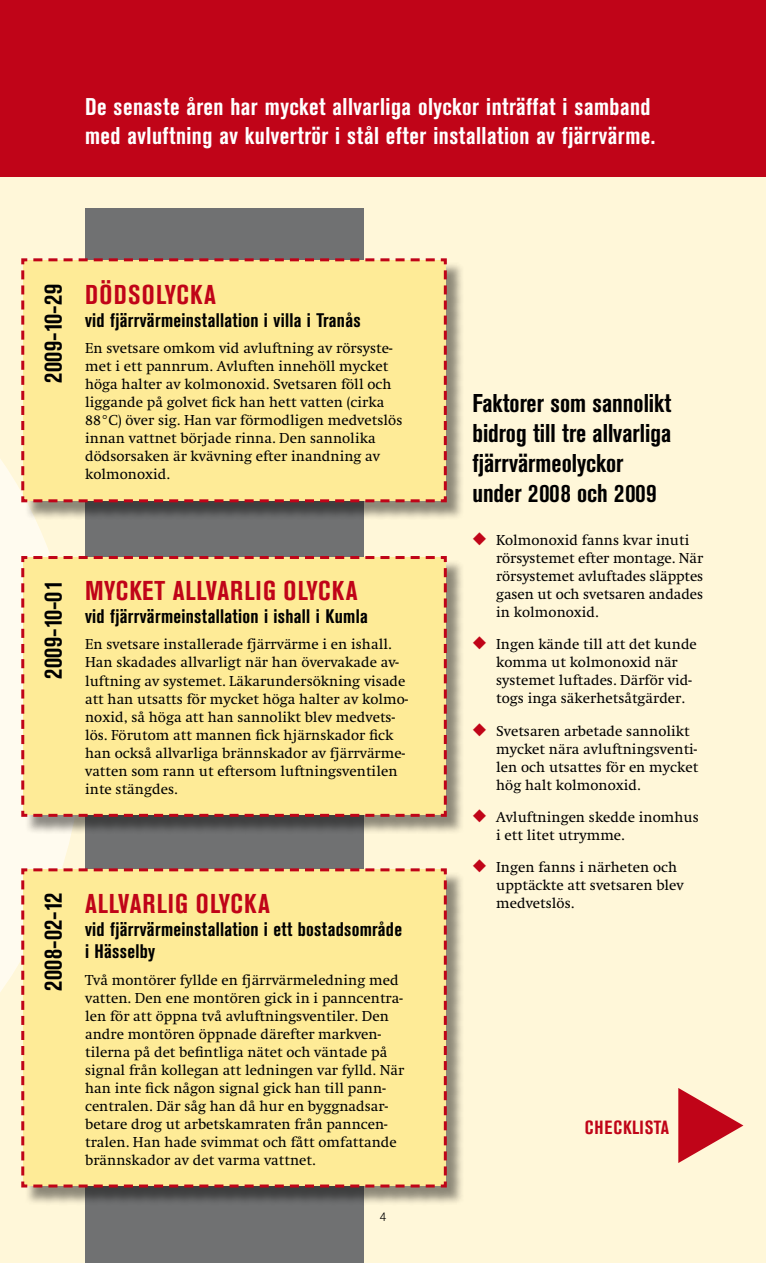
<style>
.page{position:relative;width:766px;height:1263px;background:#fff}
.page>*{position:absolute;margin:0;border:0;box-sizing:border-box;transform-origin:0 0}
.t1{font:700 condensed 27px "Akzidenz Grotesk BE";letter-spacing:.11em;color:#c00418}
.t2{font:700 condensed 27px "Akzidenz Grotesk BE";letter-spacing:.08em;color:#c00418}
.t3{font:700 condensed 25.5px/30px "Akzidenz Grotesk BE";color:#000}
.t4{font:700 condensed 24px/28.8px "Akzidenz Grotesk BE";letter-spacing:.02em;color:#fff}
.t5{font:700 condensed 19.5px/22.5px "Akzidenz Grotesk BE";letter-spacing:.015em;color:#000}
.t6{font:700 condensed 18.9px "Akzidenz Grotesk BE";color:#c00418}
.t7{font:15px/18px "Swift";color:#000}
.t8{font:300 12px "Akzidenz Grotesk BE";color:#000}
.s1{color:#c00418}
</style>
<div class="page">
<div style="left:0;top:157px;width:765px;height:1106px;background:#fff7d9"></div>
<div style="left:0;top:0;width:765px;height:177px;background:#c00418"></div>
<div style="left:85px;top:208px;width:278px;height:1055px;background:#707172"></div>
<div style="left:23px;top:261px;width:442px;height:260px;background:#000;opacity:.45"></div>
<div style="left:21px;top:257px;width:427px;height:247px;background:#feeb97"></div>
<div style="left:23px;top:558px;width:442px;height:277px;background:#000;opacity:.45"></div>
<div style="left:21px;top:554px;width:427px;height:264px;background:#feeb97"></div>
<div style="left:23px;top:871px;width:442px;height:335px;background:#000;opacity:.45"></div>
<div style="left:21px;top:867px;width:427px;height:322px;background:#feeb97"></div>
<h3 class="t4" style="left:85px;top:92px;width:571px">De senaste åren har mycket allvarliga olyckor inträffat i samband med avluftning av kulvertrör i stål efter installation av fjärrvärme.</h3>
<h2 class="t3" style="left:38px;top:383px;width:101px;rotate:-90deg">2009-10-29</h2>
<h1 class="t1" style="left:85px;top:279px;width:131px">Dödsolycka</h1>
<h3 class="t5" style="left:85px;top:309px;width:277px">vid fjärrvärmeinstallation i villa i Tranås</h3>
<p class="t7" style="left:85px;top:340px;width:319px">En svetsare omkom vid avluftning av rörsyste&shy;met i ett pannrum. Avluften innehöll mycket höga halter av kolmonoxid. Svetsaren föll och liggande på golvet fick han hett vatten (cirka 88°C) över sig. Han var förmodligen medvetslös innan vattnet började rinna. Den sannolika dödsorsaken är kvävning efter inandning av kolmonoxid.</p>
<h2 class="t3" style="left:472px;top:388px;width:200px">Faktorer som sannolikt bidrog till tre allvarliga fjärrvärmeolyckor under 2008 och 2009</h2>
<h2 class="t3" style="left:38px;top:679px;width:101px;rotate:-90deg">2009-10-01</h2>
<h1 class="t2" style="left:85px;top:576px;width:273px">Mycket allvar lig olycka</h1>
<h3 class="t5" style="left:85px;top:605px;width:284px">vid fjärrvärmeinstallation i ishall i Kumla</h3>
<p class="t7" style="left:85px;top:636px;width:324px">En svetsare installerade fjärrvärme i en ishall.<br>Han skadades allvarligt när han övervakade av&shy;luftning av systemet. Läkarundersökning visade att han utsatts för mycket höga halter av kolmo&shy;noxid, så höga att han sannolikt blev medvets&shy;lös. Förutom att mannen fick hjärnskador fick han också allvarliga brännskador av fjärrvärme&shy;vatten som rann ut eftersom luftningsventilen inte stängdes.</p>
<h2 class="t3" style="left:38px;top:991px;width:100px;rotate:-90deg">2008-02-12</h2>
<h1 class="t1" style="left:85px;top:888px;width:185px">Allvarlig olycka</h1>
<h3 class="t5" style="left:85px;top:918px;width:318px">vid fjärrvärmeinstallation i ett bostadsområde i Hässelby</h3>
<p class="t7" style="left:85px;top:971px;width:320px">Två montörer fyllde en fjärrvärmeledning med vatten. Den ene montören gick in i panncentra&shy;len för att öppna två avluftningsventiler. Den andre montören öppnade därefter markven&shy;tilerna på det befintliga nätet och väntade på signal från kollegan att ledningen var fylld. När han inte fick någon signal gick han till pann&shy;centralen. Där såg han då hur en byggnadsar&shy;betare drog ut arbetskamraten från panncen&shy;tralen. Han hade svimmat och fått omfattande brännskador av det varma vattnet.</p>
<p class="t7" style="left:496px;top:532px;width:208px;text-indent:-24px"><span class="s1">◆</span> Kolmonoxid fanns kvar inuti rörsystemet efter montage. När rörsystemet avluftades släpptes gasen ut och svetsaren andades in kolmonoxid.</p>
<p class="t7" style="left:496px;top:636px;width:202px;text-indent:-24px"><span class="s1">◆</span> Ingen kände till att det kunde komma ut kolmonoxid när systemet luftades. Därför vid&shy;togs inga säkerhetsåtgärder.</p>
<p class="t7" style="left:496px;top:722px;width:203px;text-indent:-24px"><span class="s1">◆</span> Svetsaren arbetade sannolikt mycket nära avluftningsventi&shy;len och utsattes för en mycket hög halt kolmonoxid.</p>
<p class="t7" style="left:496px;top:808px;width:204px;text-indent:-24px"><span class="s1">◆</span> Avluftningen skedde inomhus i ett litet utrymme.</p>
<p class="t7" style="left:496px;top:858px;width:189px;text-indent:-24px"><span class="s1">◆</span> Ingen fanns i närheten och upptäckte att svetsaren blev medvetslös.</p>
<p class="t6" style="left:584px;top:1116px;width:10px">CHECKLI</p>
<p class="t6" style="left:644px;top:1116px;width:26px">STA</p>
<p class="t8" style="left:379px;top:1210px;width:8px">4</p>
</div>
